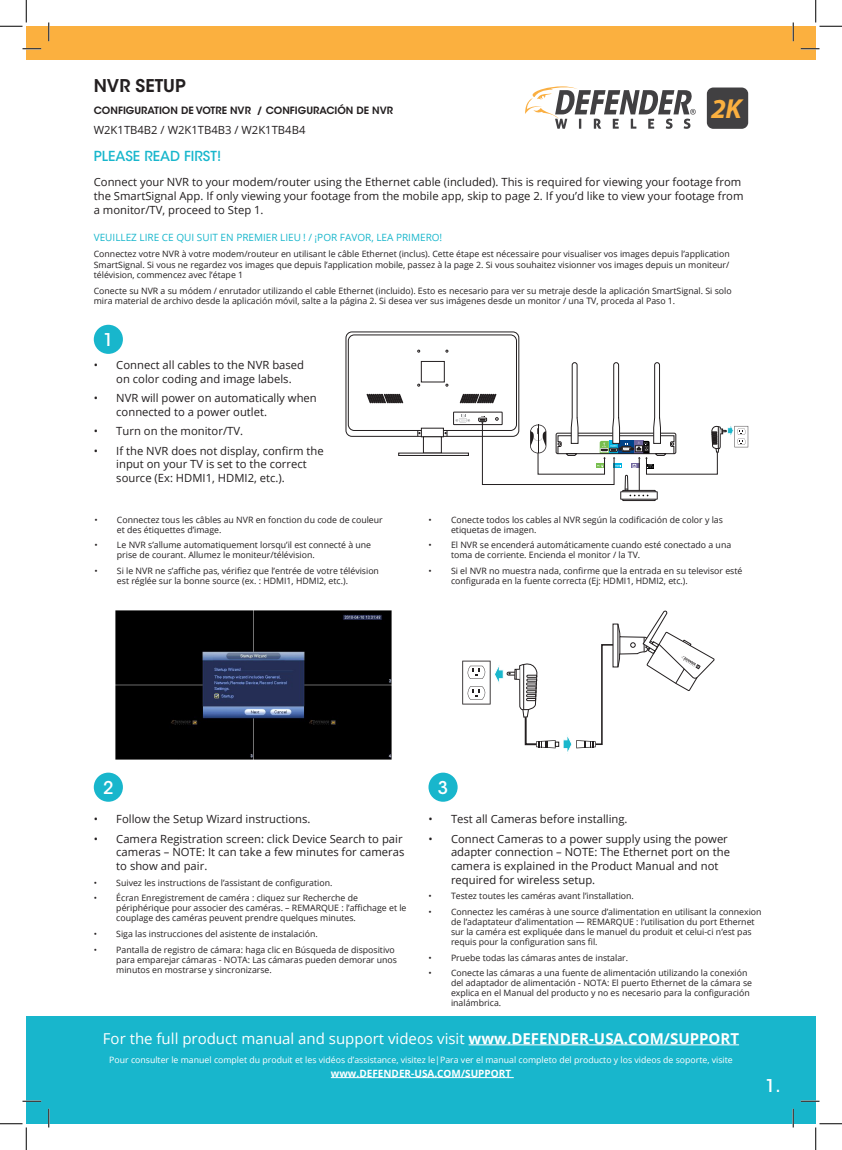
<style>
.page{position:relative;width:842px;height:1150px;background:#fff}
.page>*{position:absolute;margin:0;border:0;box-sizing:border-box;transform-origin:0 0}
.t1{font:italic 700 27.62px "Myriad Pro";color:#fbb03f}
.Headers{font:600 17.5px "ITC Avant Garde Std";color:#231f20}
.Body_Translations{font:500 17.5px "ITC Avant Garde Std";color:#fff}
.Body{font:15px "Open Sans";color:#fff}
.Sub_Headers{font:500 13.75px "ITC Avant Garde Std";color:#18b6cc}
.Body-2{font:11.25px/13.8px "Open Sans";color:#231f20}
.Body-3{font:10px "Open Sans";color:#1ab7cc}
.Headers-2{font:600 10px "ITC Avant Garde Std";color:#231f20}
.Body-4{font:700 10px "Open Sans";color:#fff}
.Body_Translations-2{font:8.75px/10px "Open Sans";color:#231f20}
.Body-5{font:8.75px "Open Sans";color:#fff}
.s1{font-weight:700}
</style>
<div class="page">
<div style="left:26px;top:26px;width:789px;height:34px;background:#fbb03f"></div>
<div style="left:707px;top:88px;width:41px;height:41px;background:#414042;border-radius:6px"></div>
<svg style="left:525px;top:86px;width:170px;height:43px"></svg>
<div style="left:26px;top:1016px;width:789px;height:108px;background:#18b6cc"></div>
<hr style="left:468px;top:1044px;width:271px;height:1px;background:#fff">
<hr style="left:331px;top:1077px;width:183px;height:1px;background:#fff">
<svg style="left:346px;top:332px;width:402px;height:170px"></svg>
<svg style="left:462px;top:611px;width:252px;height:143px"></svg>
<img style="left:115px;top:611px;width:277px;height:149px">
<div style="left:94px;top:325px;width:29px;height:29px;background:#18b6cc;border-radius:50%"></div>
<div style="left:94px;top:773px;width:29px;height:29px;background:#18b6cc;border-radius:50%"></div>
<div style="left:428px;top:773px;width:29px;height:29px;background:#18b6cc;border-radius:50%"></div>
<svg style="left:22px;top:48px;width:19px;height:2px"></svg>
<svg style="left:800px;top:48px;width:19px;height:2px"></svg>
<svg style="left:22px;top:1100px;width:19px;height:2px"></svg>
<svg style="left:800px;top:1100px;width:19px;height:2px"></svg>
<svg style="left:48px;top:23px;width:2px;height:18px"></svg>
<svg style="left:48px;top:1109px;width:2px;height:18px"></svg>
<svg style="left:792px;top:23px;width:2px;height:18px"></svg>
<svg style="left:792px;top:1109px;width:2px;height:18px"></svg>
<svg style="left:0;top:0;width:27px;height:27px"></svg>
<svg style="left:0;top:1123px;width:27px;height:27px"></svg>
<svg style="left:815px;top:0;width:27px;height:27px"></svg>
<svg style="left:815px;top:1123px;width:27px;height:27px"></svg>
<p class="Headers" style="left:94px;top:74px;width:93px">NVR SETUP</p>
<p class="Headers-2" style="left:94px;top:104px;width:301px">CONFIGURATION DE VOTRE NVR / CONFIGURACIÓN DE NVR</p>
<p class="Body-2" style="left:94px;top:122px;width:213px">W2K1TB4B2 / W2K1TB4B3 / W2K1TB4B4</p>
<p class="t1" style="left:711px;top:90px;width:32px">2K</p>
<p class="Sub_Headers" style="left:94px;top:148px;width:129px">PLEASE READ FIRST!</p>
<p class="Body-2" style="left:94px;top:175px;width:651px">Connect your NVR to your modem/router using the Ethernet cable (included). This is required for viewing your footage from the SmartSignal App. If only viewing your footage from the mobile app, skip to page 2. If you’d like to view your footage from a monitor/TV, proceed to Step 1.</p>
<p class="Body-3" style="left:94px;top:231px;width:350px">VEUILLEZ LIRE CE QUI SUIT EN PREMIER LIEU ! / ¡POR FAVOR, LEA PRIMERO!</p>
<p class="Body_Translations-2" style="left:94px;top:249px;width:637px;line-height:10.5px;text-align:justify">Connectez votre NVR à votre modem/routeur en utilisant le câble Ethernet (inclus). Cette étape est nécessaire pour visualiser vos images depuis l’application SmartSignal. Si vous ne regardez vos images que depuis l’application mobile, passez à la page 2. Si vous souhaitez visionner vos images depuis un moniteur/ télévision, commencez avec l’étape 1</p>
<p class="Body_Translations-2" style="left:94px;top:285px;width:639px">Conecte su NVR a su módem / enrutador utilizando el cable Ethernet (incluido). Esto es necesario para ver su metraje desde la aplicación SmartSignal. Si solo mira material de archivo desde la aplicación móvil, salte a la página 2. Si desea ver sus imágenes desde un monitor / una TV, proceda al Paso 1.</p>
<p class="Body_Translations" style="left:103px;top:329px;width:12px">1</p>
<p class="Body-2" style="left:116px;top:358px;width:189px;text-indent:-22px">• Connect all cables to the NVR based on color coding and image labels.</p>
<p class="Body-2" style="left:116px;top:391px;width:202px;text-indent:-22px">• NVR will power on automatically when connected to a power outlet.</p>
<p class="Body-2" style="left:94px;top:424px;width:151px">• Turn on the monitor/TV.</p>
<p class="Body-2" style="left:116px;top:443px;width:209px;text-indent:-22px">• If the NVR does not display, confirm the input on your TV is set to the correct source (Ex: HDMI1, HDMI2, etc.).</p>
<p class="Body_Translations-2" style="left:117px;top:514px;width:267px;text-indent:-22px">• Connectez tous les câbles au NVR en fonction du code de couleur et des étiquettes d’image.</p>
<p class="Body_Translations-2" style="left:117px;top:540px;width:256px;text-indent:-22px">• Le NVR s’allume automatiquement lorsqu’il est connecté à une prise de courant. Allumez le moniteur/télévision.</p>
<p class="Body_Translations-2" style="left:117px;top:565px;width:263px;text-indent:-22px">• Si le NVR ne s’affiche pas, vérifiez que l’entrée de votre télévision est réglée sur la bonne source (ex. : HDMI1, HDMI2, etc.).</p>
<p class="Body_Translations-2" style="left:451px;top:514px;width:273px;text-indent:-22px">• Conecte todos los cables al NVR según la codificación de color y las etiquetas de imagen.</p>
<p class="Body_Translations-2" style="left:451px;top:540px;width:282px;text-indent:-22px">• El NVR se encenderá automáticamente cuando esté conectado a una toma de corriente. Encienda el monitor / la TV.</p>
<p class="Body_Translations-2" style="left:451px;top:565px;width:293px;text-indent:-22px">• Si el NVR no muestra nada, confirme que la entrada en su televisor esté configurada en la fuente correcta (Ej: HDMI1, HDMI2, etc.).</p>
<p class="Body_Translations" style="left:103px;top:776px;width:12px">2</p>
<p class="Body_Translations" style="left:438px;top:776px;width:12px">3</p>
<p class="Body-2" style="left:94px;top:812px;width:218px">• Follow the Setup Wizard instructions.</p>
<p class="Body-2" style="left:116px;top:831px;width:289px;text-indent:-22px">• Camera Registration screen: click Device Search to pair cameras – NOTE: It can take a few minutes for cameras to show and pair.</p>
<p class="Body_Translations-2" style="left:94px;top:877px;width:240px">• Suivez les instructions de l’assistant de configuration.</p>
<p class="Body_Translations-2" style="left:116px;top:893px;width:292px;text-indent:-22px">• Écran Enregistrement de caméra : cliquez sur Recherche de périphérique pour associer des caméras. – REMARQUE : l’affichage et le couplage des caméras peuvent prendre quelques minutes.</p>
<p class="Body_Translations-2" style="left:94px;top:928px;width:225px">• Siga las instrucciones del asistente de instalación.</p>
<p class="Body_Translations-2" style="left:116px;top:944px;width:282px;text-indent:-22px">• Pantalla de registro de cámara: haga clic en Búsqueda de dispositivo para emparejar cámaras - NOTA: Las cámaras pueden demorar unos minutos en mostrarse y sincronizarse.</p>
<p class="Body-2" style="left:428px;top:812px;width:201px">• Test all Cameras before installing.</p>
<p class="Body-2" style="left:451px;top:831px;width:280px;text-indent:-22px">• Connect Cameras to a power supply using the power adapter connection – NOTE: The Ethernet port on the camera is explained in the Product Manual and not required for wireless setup.</p>
<p class="Body_Translations-2" style="left:428px;top:891px;width:207px">• Testez toutes les caméras avant l’installation.</p>
<p class="Body_Translations-2" style="left:451px;top:907px;width:312px;text-indent:-22px">• Connectez les caméras à une source d’alimentation en utilisant la connexion de l’adaptateur d’alimentation — REMARQUE : l’utilisation du port Ethernet sur la caméra est expliquée dans le manuel du produit et celui-ci n’est pas requis pour la configuration sans fil.</p>
<p class="Body_Translations-2" style="left:428px;top:952px;width:201px">• Pruebe todas las cámaras antes de instalar.</p>
<p class="Body_Translations-2" style="left:451px;top:968px;width:303px;text-indent:-22px">• Conecte las cámaras a una fuente de alimentación utilizando la conexión del adaptador de alimentación - NOTA: El puerto Ethernet de la cámara se explica en el Manual del producto y no es necesario para la configuración inalámbrica.</p>
<p class="Body" style="left:103px;top:1028px;width:637px">For the full product manual and support videos visit <span class="s1">www.DEFENDER-USA.COM/SUPPORT</span></p>
<p class="Body-5" style="left:109px;top:1054px;width:625px">Pour consulter le manuel complet du produit et les vidéos d’assistance, visitez le|Para ver el manual completo del producto y los videos de soporte, visite</p>
<p class="Body-4" style="left:331px;top:1066px;width:182px">www.DEFENDER-USA.COM/SUPPORT</p>
<p class="Body_Translations" style="left:765px;top:1074px;width:17px">1.</p>
</div>
